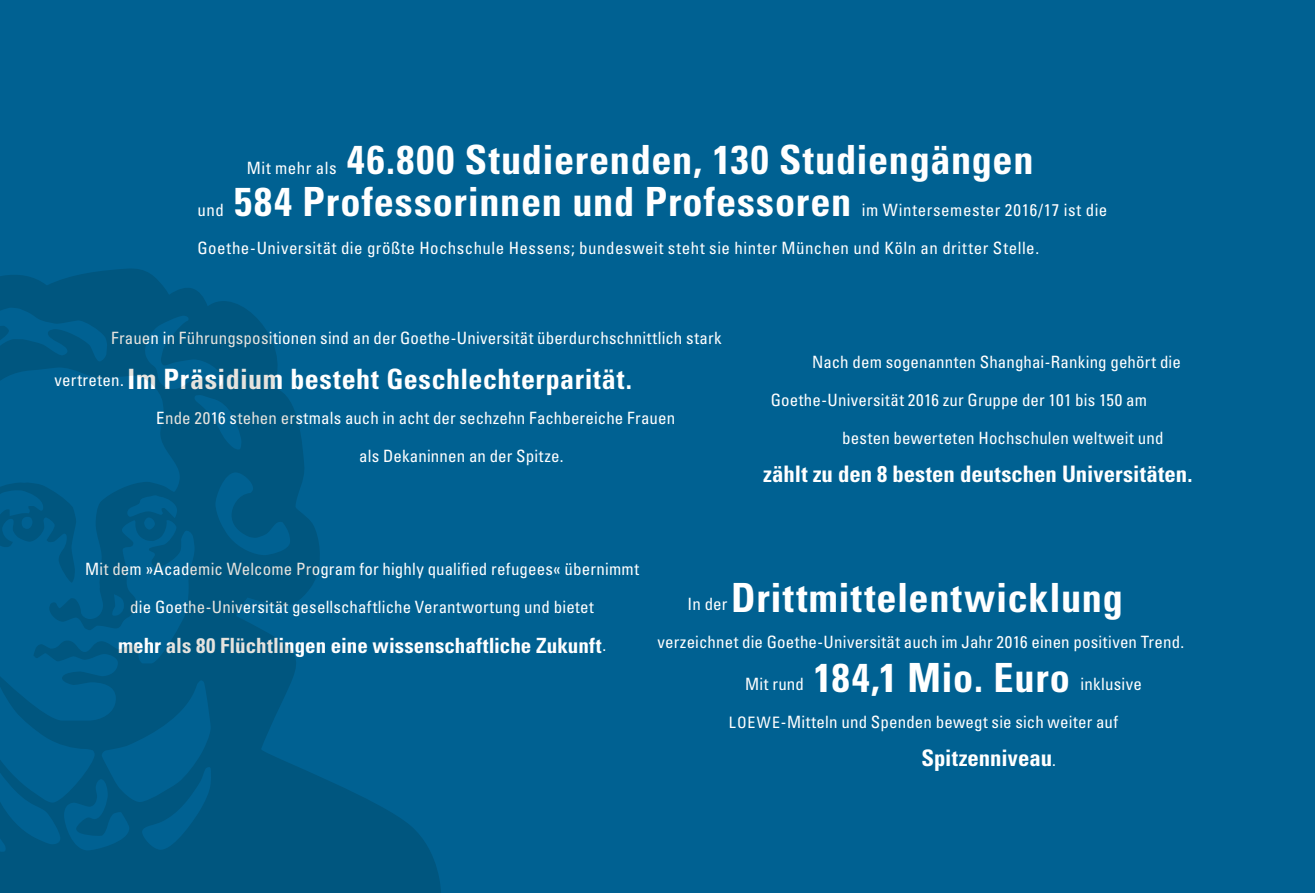
<style>
.page{position:relative;width:1315px;height:893px;background:#006192}
.page>*{position:absolute;margin:0;border:0;box-sizing:border-box;transform-origin:0 0}
.t1{font:700 condensed 40.25px "Univers LT Std";letter-spacing:.02em;color:#fff}
.t2{font:700 condensed 28px "Univers LT Std";letter-spacing:.025em;color:#fff}
.t3{font:700 condensed 22.75px "Univers LT Std";color:#fff}
.t4{font:700 condensed 21px "Univers LT Std";color:#fff}
.t5{font:condensed 16.97px "Univers LT Std";letter-spacing:.01em;color:#fff}
.t6{font:condensed 16.97px "Univers LT Std";letter-spacing:.03em;color:#fff}
.s1{font-weight:400;font-size:16.97px}
.s2{font-size:15.75px}
</style>
<div class="page">
<svg style="left:0;top:269px;width:441px;height:624px"></svg>
<svg style="left:0;top:482px;width:76px;height:101px"></svg>
<p class="t6" style="left:247px;top:157px;width:91px">Mit mehr als</p>
<h1 class="t1" style="left:347px;top:135px;width:688px">46.800 Studierenden, 130 Studiengängen</h1>
<h1 class="t1" style="left:234px;top:177px;width:619px">584 Professorinnen und Professoren</h1>
<p class="t6" style="left:861px;top:199px;width:247px">im Wintersemester 2016/17 ist die</p>
<p class="t6" style="left:197px;top:237px;width:843px">Goethe-Universität die größte Hochschule Hessens; bundesweit steht sie hinter München und Köln an dritter Stelle.</p>
<p class="t5" style="left:197px;top:199px;width:28px">und</p>
<p class="t5" style="left:111px;top:327px;width:612px">Frauen in Führungspositionen sind an der Goethe-Universität überdurchschnittlich stark</p>
<h2 class="t2" style="left:55px;top:362px;width:579px"><span class="s1">vertreten.</span> Im Präsidium besteht Geschlechterparität.</h2>
<p class="t5" style="left:156px;top:407px;width:520px">Ende 2016 stehen erstmals auch in acht der sechzehn Fachbereiche Frauen</p>
<p class="t5" style="left:359px;top:445px;width:206px">als Dekaninnen an der Spitze.</p>
<p class="t5" style="left:812px;top:351px;width:370px">Nach dem sogenannten Shanghai-Ranking gehört die</p>
<p class="t5" style="left:770px;top:389px;width:378px">Goethe-Universität 2016 zur Gruppe der 101 bis 150 am</p>
<p class="t5" style="left:842px;top:427px;width:323px">besten bewerteten Hochschulen weltweit und</p>
<h3 class="t3" style="left:763px;top:460px;width:431px">zählt zu den 8 besten deutschen Universitäten.</h3>
<p class="t5" style="left:85px;top:558px;width:555px">Mit dem »Academic Welcome Program for highly qualified refugees« übernimmt</p>
<p class="t5" style="left:130px;top:596px;width:465px">die Goethe-Universität gesellschaftliche Verantwortung und bietet</p>
<p class="t4" style="left:118px;top:632px;width:490px">mehr als 80 Flüchtlingen eine wissenschaftliche Zukunft<span class="s1">.</span></p>
<h1 class="t1" style="left:731px;top:573px;width:393px">Drittmittelentwicklung</h1>
<p class="t5" style="left:657px;top:631px;width:528px">verzeichnet die Goethe-Universität auch im Jahr 2016 einen positiven Trend.</p>
<p class="t5" style="left:745px;top:673px;width:60px">Mit rund</p>
<p class="t5" style="left:687px;top:593px;width:41px">In der</p>
<h1 class="t1" style="left:814px;top:653px;width:258px">184,1 Mio. Euro</h1>
<p class="t5" style="left:1080px;top:673px;width:63px">inklusive</p>
<p class="t5" style="left:729px;top:711px;width:391px"><span class="s2">LOEWE</span>-Mitteln und Spenden bewegt sie sich weiter auf</p>
<h3 class="t3" style="left:921px;top:744px;width:136px">Spitzenniveau<span class="s1">.</span></h3>
</div>
